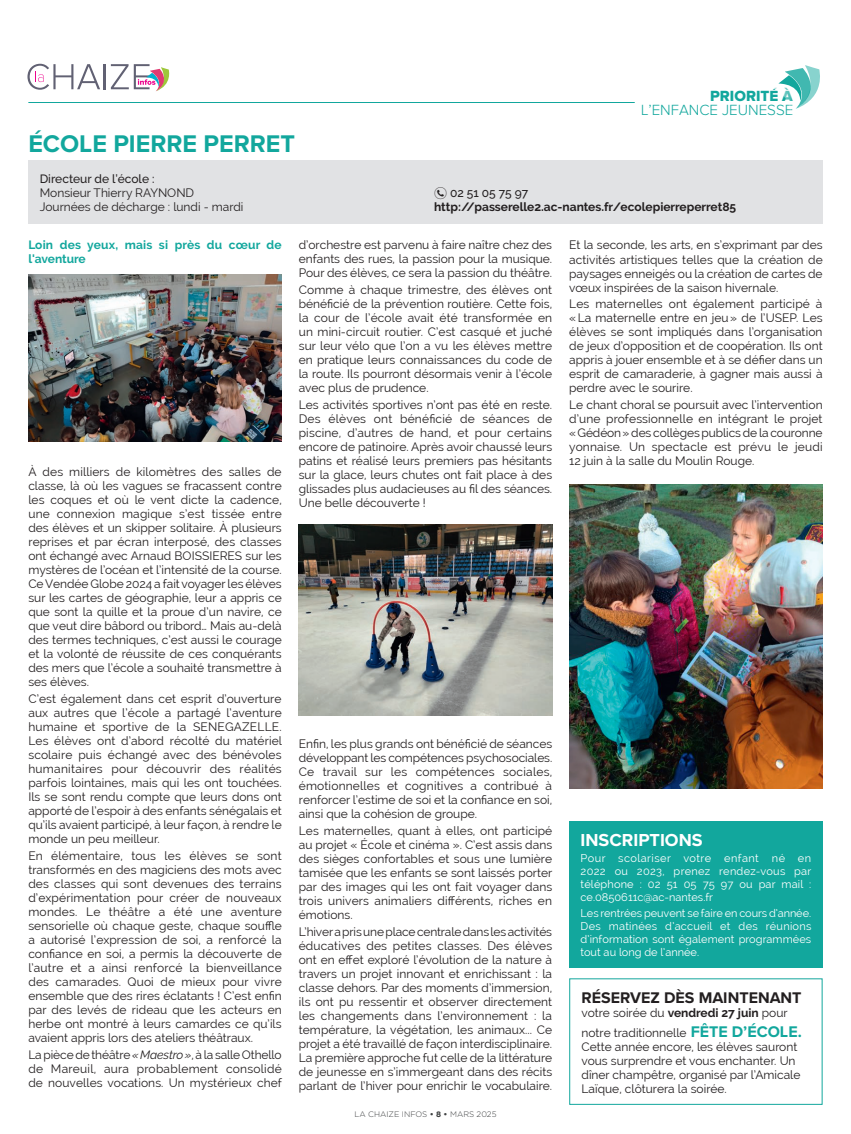
<style>
.page{position:relative;width:851px;height:1134px;background:#fff}
.page>*{position:absolute;margin:0;border:0;box-sizing:border-box;transform-origin:0 0}
.t1{font:700 25px "Proxima Nova";color:#12a79d}
.t2{font:700 18px "Proxima Nova";color:#fff}
.t3{font:700 16px "Proxima Nova";color:#231f20}
.t4{font:300 15.3px "Proxima Nova A";color:#12a79d}
.t5{font:15.3px "Proxima Nova Extrabld";color:#12a79d}
.t6{font:12px/14px "Raleway";color:#231f20;text-align:justify}
.t7{font:700 12px/14px "Raleway";color:#231f20}
.t8{font:700 12px/14px "Raleway";letter-spacing:.015em;color:#12a79d}
.t9{font:500 12px "Raleway";color:#231f20}
.t10{font:11px/13px "Raleway";letter-spacing:.005em;color:#fff;text-align:justify}
.t11{font:300 8px "Gotham";color:#3d3f40}
.s1{font-family:"typeecon";font-weight:400}
.s2{font-weight:500}
.s3{font-style:italic}
.s4{font-weight:700}
.s5{font-family:"Proxima Nova";font-weight:700;font-size:16px;color:#12a79d}
</style>
<div class="page">
<img style="left:569px;top:484px;width:253px;height:304px">
<img style="left:299px;top:524px;width:253px;height:191px">
<img style="left:28px;top:275px;width:254px;height:166px">
<div style="left:569px;top:821px;width:253px;height:146px;background:#12a79d"></div>
<div style="left:28px;top:160px;width:794px;height:64px;background:#e1e2e4"></div>
<svg style="left:778px;top:65px;width:42px;height:44px"></svg>
<div style="left:569px;top:978px;width:253px;height:127px;border:1px solid #12a79d"></div>
<hr style="left:28px;top:102px;width:606px;height:1px;background:#12a79d">
<hr style="left:104px;top:64px;width:2px;height:25px;background:#616173">
<svg style="left:27px;top:64px;width:73px;height:26px"></svg>
<svg style="left:111px;top:64px;width:59px;height:27px"></svg>
<h1 class="t1" style="left:28px;top:125px;width:268px">ÉCOLE PIERRE PERRET</h1>
<p class="t5" style="left:710px;top:87px;width:84px">PRIORITÉ À</p>
<p class="t4" style="left:641px;top:101px;width:154px">L’ENFANCE JEUNESSE</p>
<p class="t9" style="left:40px;top:172px;width:116px">Directeur de l’école :</p>
<p class="t6" style="left:40px;top:185px;width:205px">Monsieur Thierry RAYNOND<br>Journées de décharge : lundi - mardi</p>
<p class="t7" style="left:434px;top:186px;width:304px"><span class="s1">n</span> <span class="s2">02 51 05 75 97 </span>http://passerelle2.ac-nantes.fr/ecolepierreperret85</p>
<p class="t8" style="left:28px;top:238px;width:255px">Loin des yeux, mais si près du cœur de l'aventure</p>
<p class="t6" style="left:28px;top:465px;width:255px">À des milliers de kilomètres des salles de classe, là où les vagues se fracassent contre les coques et où le vent dicte la cadence, une connexion magique s’est tissée entre des élèves et un skipper solitaire. À plusieurs reprises et par écran interposé, des classes ont échangé avec Arnaud BOISSIERES sur les mystères de l’océan et l’intensité de la course.<br>Ce Vendée Globe 2024 a fait voyager les élèves sur les cartes de géographie, leur a appris ce que sont la quille et la proue d’un navire, ce que veut dire bâbord ou tribord… Mais au-delà des termes techniques, c’est aussi le courage et la volonté de réussite de ces conquérants des mers que l’école a souhaité transmettre à ses élèves.</p>
<p class="t6" style="left:28px;top:692px;width:255px">C’est également dans cet esprit d’ouverture aux autres que l’école a partagé l’aventure humaine et sportive de la SENEGAZELLE.<br>Les élèves ont d’abord récolté du matériel scolaire puis échangé avec des bénévoles humanitaires pour découvrir des réalités parfois lointaines, mais qui les ont touchées.<br>Ils se sont rendu compte que leurs dons ont apporté de l’espoir à des enfants sénégalais et qu’ils avaient participé, à leur façon, à rendre le monde un peu meilleur.</p>
<p class="t6" style="left:28px;top:848px;width:255px">En élémentaire, tous les élèves se sont transformés en des magiciens des mots avec des classes qui sont devenues des terrains d’expérimentation pour créer de nouveaux mondes. Le théâtre a été une aventure sensorielle où chaque geste, chaque souffle a autorisé l’expression de soi, a renforcé la confiance en soi, a permis la découverte de l’autre et a ainsi renforcé la bienveillance des camarades. Quoi de mieux pour vivre ensemble que des rires éclatants ! C’est enfin par des levés de rideau que les acteurs en herbe ont montré à leurs camardes ce qu’ils avaient appris lors des ateliers théâtraux.</p>
<p class="t6" style="left:28px;top:1047px;width:255px">La pièce de théâtre <span class="s3">« Maestro »</span>, à la salle Othello de Mareuil, aura probablement consolidé de nouvelles vocations. Un mystérieux chef</p>
<p class="t6" style="left:299px;top:238px;width:255px">d’orchestre est parvenu à faire naître chez des enfants des rues, la passion pour la musique.<br>Pour des élèves, ce sera la passion du théâtre.</p>
<p class="t6" style="left:299px;top:283px;width:255px">Comme à chaque trimestre, des élèves ont bénéficié de la prévention routière. Cette fois, la cour de l’école avait été transformée en un mini-circuit routier. C’est casqué et juché sur leur vélo que l’on a vu les élèves mettre en pratique leurs connaissances du code de la route. Ils pourront désormais venir à l’école avec plus de prudence.</p>
<p class="t6" style="left:299px;top:398px;width:255px">Les activités sportives n’ont pas été en reste.<br>Des élèves ont bénéficié de séances de piscine, d’autres de hand, et pour certains encore de patinoire. Après avoir chaussé leurs patins et réalisé leurs premiers pas hésitants sur la glace, leurs chutes ont fait place à des glissades plus audacieuses au fil des séances.<br>Une belle découverte !</p>
<p class="t6" style="left:299px;top:737px;width:255px">Enfin, les plus grands ont bénéficié de séances développant les compétences psychosociales.<br>Ce travail sur les compétences sociales, émotionnelles et cognitives a contribué à renforcer l’estime de soi et la confiance en soi, ainsi que la cohésion de groupe.</p>
<p class="t6" style="left:299px;top:823px;width:255px">Les maternelles, quant à elles, ont participé au projet « École et cinéma ». C’est assis dans des sièges confortables et sous une lumière tamisée que les enfants se sont laissés porter par des images qui les ont fait voyager dans trois univers animaliers différents, riches en émotions.</p>
<p class="t6" style="left:299px;top:924px;width:255px">L’hiver a pris une place centrale dans les activités éducatives des petites classes. Des élèves ont en effet exploré l’évolution de la nature à travers un projet innovant et enrichissant : la classe dehors. Par des moments d’immersion, ils ont pu ressentir et observer directement les changements dans l’environnement : la température, la végétation, les animaux... Ce projet a été travaillé de façon interdisciplinaire.<br>La première approche fut celle de la littérature de jeunesse en s’immergeant dans des récits parlant de l’hiver pour enrichir le vocabulaire.</p>
<p class="t11" style="left:354px;top:1110px;width:143px">LA CHAIZE INFOS <span class="s4">• 8 •</span> MARS 2025</p>
<p class="t6" style="left:569px;top:238px;width:255px">Et la seconde, les arts, en s’exprimant par des activités artistiques telles que la création de paysages enneigés ou la création de cartes de vœux inspirées de la saison hivernale.</p>
<p class="t6" style="left:569px;top:297px;width:255px">Les maternelles ont également participé à «La maternelle entre en jeu» de l’USEP. Les élèves se sont impliqués dans l’organisation de jeux d’opposition et de coopération. Ils ont appris à jouer ensemble et à se défier dans un esprit de camaraderie, à gagner mais aussi à perdre avec le sourire.</p>
<p class="t6" style="left:569px;top:398px;width:255px">Le chant choral se poursuit avec l’intervention d’une professionnelle en intégrant le projet «Gédéon» des collèges publics de la couronne yonnaise. Un spectacle est prévu le jeudi 12 juin à la salle du Moulin Rouge.</p>
<h2 class="t2" style="left:580px;top:827px;width:124px">INSCRIPTIONS</h2>
<p class="t10" style="left:580px;top:852px;width:232px">Pour scolariser votre enfant né en 2022 ou 2023, prenez rendez-vous par téléphone : 02 51 05 75 97 ou par mail : ce.0850611c@ac-nantes.fr</p>
<p class="t10" style="left:580px;top:907px;width:232px">Les rentrées peuvent se faire en cours d’année.<br>Des matinées d’accueil et des réunions d’information sont également programmées tout au long de l’année.</p>
<h3 class="t3" style="left:581px;top:986px;width:221px">RÉSERVEZ DÈS MAINTENANT</h3>
<p class="t6" style="left:581px;top:1003px;width:222px;line-height:19.2px">votre soirée du <span class="s4">vendredi 27 juin</span> pour notre traditionnelle <span class="s5">FÊTE D’ÉCOLE.</span></p>
<p class="t6" style="left:581px;top:1039px;width:220px;text-align:left">Cette année encore, les élèves sauront vous surprendre et vous enchanter. Un dîner champêtre, organisé par l’Amicale Laïque, clôturera la soirée.</p>
</div>
